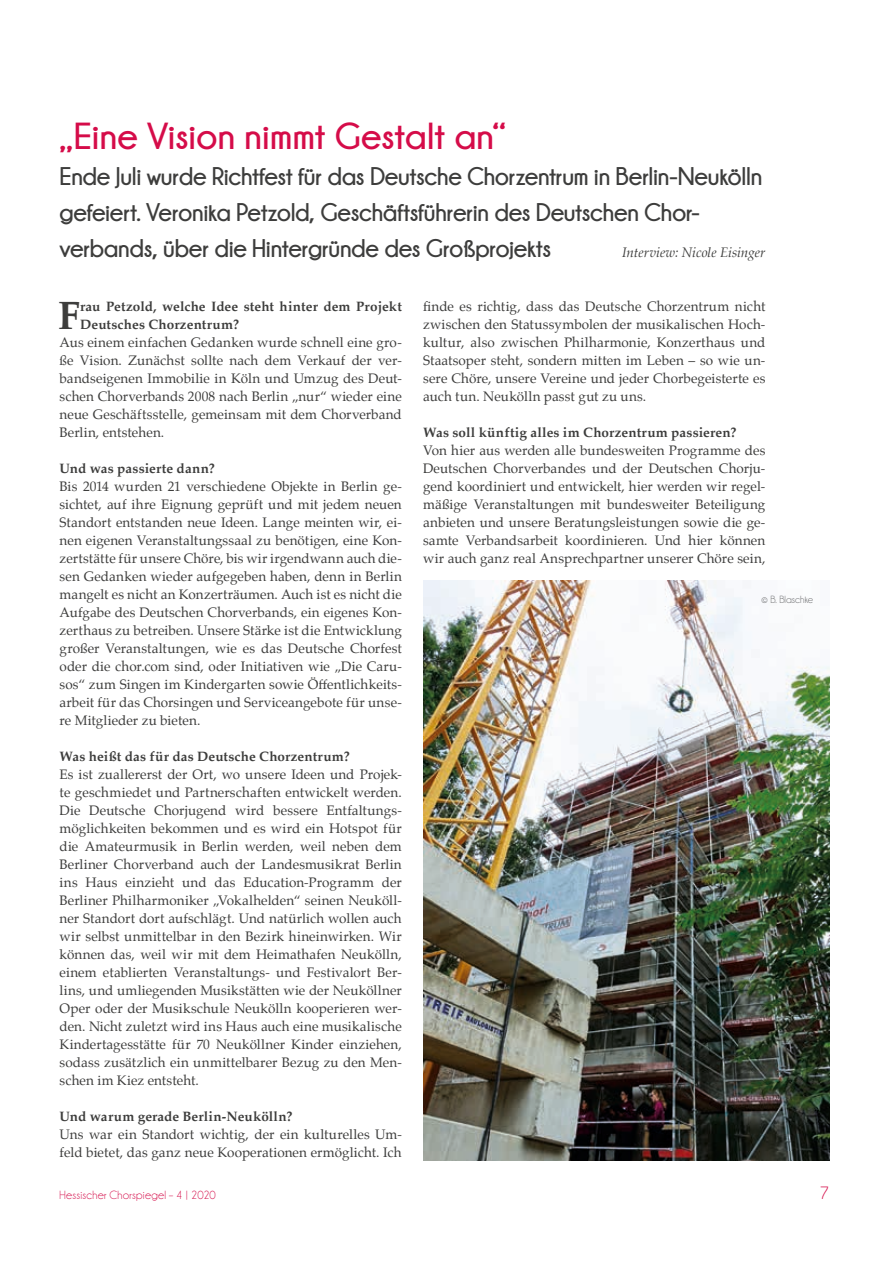
<style>
.page{position:relative;width:893px;height:1263px;background:#fff}
.page>*{position:absolute;margin:0;border:0;box-sizing:border-box;transform-origin:0 0}
.t1{font:700 39.45px "Palatino";color:#3d3d3c}
.t2{font:700 37.5px "Champagne&Limousines";color:#d50c49}
.t3{font:700 25.5px/36px "Champagne&Limousines";letter-spacing:-.015em;color:#3d3d3c}
.t4{font:18px "Champagne&Limousines";color:#d50c49}
.t5{font:13.5px/18px "Palatino";letter-spacing:.005em;color:#3d3d3c;text-align:justify}
.t6{font:700 13.5px/18px "Palatino";letter-spacing:.01em;color:#3d3d3c}
.t7{font:italic 13.5px "Palatino";color:#3d3d3c}
.t8{font:12px "Champagne&Limousines";letter-spacing:.02em;color:#d50c49}
.t9{font:10.5px "Champagne&Limousines";color:#656668}
</style>
<div class="page">
<img style="left:423px;top:581px;width:406px;height:580px">
<h2 class="t2" style="left:60px;top:115px;width:448px">„Eine Vision nimmt Gestalt an“</h2>
<h3 class="t3" style="left:60px;top:158px;width:704px">Ende Juli wurde Richtfest für das Deutsche Chorzentrum in Berlin-Neukölln gefeiert. Veronika Petzold, Geschäftsführerin des Deutschen Chor&shy;verbands, über die Hintergründe des Großprojekts</h3>
<p class="t7" style="left:622px;top:241px;width:145px">Interview: Nicole Eisinger</p>
<h1 class="t1" style="left:58px;top:282px;width:23px">F</h1>
<p class="t6" style="left:80px;top:297px;width:323px">rau Petzold, welche Idee steht hinter dem Projekt<br>Deutsches Chorzentrum?</p>
<p class="t5" style="left:60px;top:333px;width:344px">Aus einem einfachen Gedanken wurde schnell eine gro&shy;ße Vision. Zunächst sollte nach dem Verkauf der ver&shy;bandseigenen Immobilie in Köln und Umzug des Deut&shy;schen Chorverbands 2008 nach Berlin „nur“ wieder eine neue Geschäftsstelle, gemeinsam mit dem Chorverband Berlin, entstehen.</p>
<p class="t6" style="left:60px;top:459px;width:157px">Und was passierte dann?</p>
<p class="t5" style="left:60px;top:477px;width:344px">Bis 2014 wurden 21 verschiedene Objekte in Berlin ge&shy;sichtet, auf ihre Eignung geprüft und mit jedem neuen Standort entstanden neue Ideen. Lange meinten wir, ei&shy;nen eigenen Veranstaltungssaal zu benötigen, eine Kon&shy;zertstätte für unsere Chöre, bis wir irgendwann auch die&shy;sen Gedanken wieder aufgegeben haben, denn in Berlin mangelt es nicht an Konzerträumen. Auch ist es nicht die Aufgabe des Deutschen Chorverbands, ein eigenes Kon&shy;zerthaus zu betreiben. Unsere Stärke ist die Entwicklung großer Veranstaltungen, wie es das Deutsche Chorfest oder die chor.com sind, oder Initiativen wie „Die Caru&shy;sos“ zum Singen im Kindergarten sowie Öffentlichkeits&shy;arbeit für das Chorsingen und Serviceangebote für unse&shy;re Mitglieder zu bieten.</p>
<p class="t6" style="left:60px;top:747px;width:292px">Was heißt das für das Deutsche Chorzentrum?</p>
<p class="t5" style="left:60px;top:765px;width:344px">Es ist zuallererst der Ort, wo unsere Ideen und Projek&shy;te geschmiedet und Partnerschaften entwickelt werden.<br>Die Deutsche Chorjugend wird bessere Entfaltungs&shy;möglichkeiten bekommen und es wird ein Hotspot für die Amateurmusik in Berlin werden, weil neben dem Berliner Chorverband auch der Landesmusikrat Berlin ins Haus einzieht und das Education-Programm der Berliner Philharmoniker „Vokalhelden“ seinen Neuköll&shy;ner Standort dort aufschlägt. Und natürlich wollen auch wir selbst unmittelbar in den Bezirk hineinwirken. Wir können das, weil wir mit dem Heimathafen Neukölln, einem etablierten Veranstaltungs- und Festivalort Ber&shy;lins, und umliegenden Musikstätten wie der Neuköllner Oper oder der Musikschule Neukölln kooperieren wer&shy;den. Nicht zuletzt wird ins Haus auch eine musikalische Kindertagesstätte für 70 Neuköllner Kinder einziehen, sodass zusätzlich ein unmittelbarer Bezug zu den Men&shy;schen im Kiez entsteht.</p>
<p class="t6" style="left:60px;top:1107px;width:234px">Und warum gerade Berlin-Neukölln?</p>
<p class="t5" style="left:60px;top:1125px;width:344px">Uns war ein Standort wichtig, der ein kulturelles Um&shy;feld bietet, das ganz neue Kooperationen ermöglicht. Ich</p>
<p class="t5" style="left:423px;top:297px;width:344px">finde es richtig, dass das Deutsche Chorzentrum nicht zwischen den Statussymbolen der musikalischen Hoch&shy;kultur, also zwischen Philharmonie, Konzerthaus und Staatsoper steht, sondern mitten im Leben – so wie un&shy;sere Chöre, unsere Vereine und jeder Chorbegeisterte es auch tun. Neukölln passt gut zu uns.</p>
<p class="t6" style="left:423px;top:423px;width:315px">Was soll künftig alles im Chorzentrum passieren?</p>
<p class="t5" style="left:423px;top:441px;width:344px">Von hier aus werden alle bundesweiten Programme des Deutschen Chorverbandes und der Deutschen Chorju&shy;gend koordiniert und entwickelt, hier werden wir regel&shy;mäßige Veranstaltungen mit bundesweiter Beteiligung anbieten und unsere Beratungsleistungen sowie die ge&shy;samte Verbandsarbeit koordinieren. Und hier können wir auch ganz real Ansprechpartner unserer Chöre sein,</p>
<p class="t9" style="left:762px;top:594px;width:53px">© B. Blaschke</p>
<p class="t8" style="left:60px;top:1189px;width:158px">Hessischer Chorspiegel – 4 | 2020</p>
<h3 class="t4" style="left:820px;top:1184px;width:11px">7</h3>
</div>
